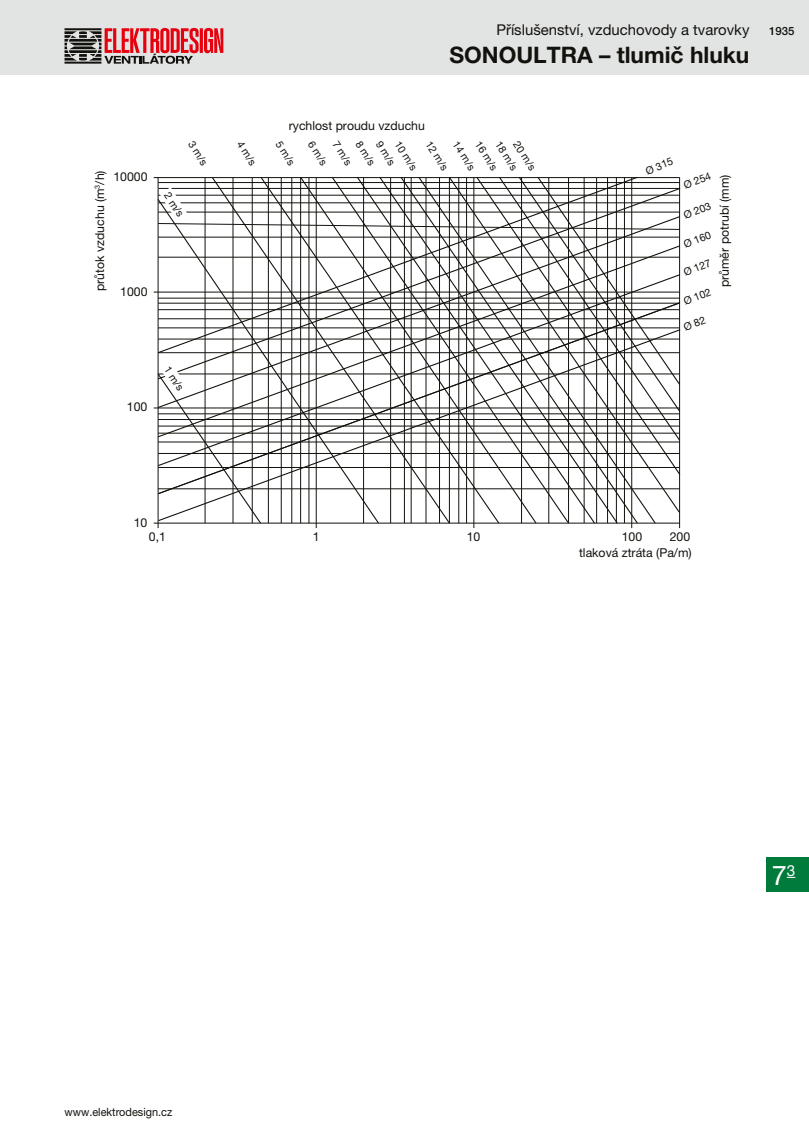
<style>
.page{position:relative;width:809px;height:1141px;background:#fff}
.page>*{position:absolute;margin:0;border:0;box-sizing:border-box;transform-origin:0 0}
.t1{font:27.12px "Helvetica Neue LT Pro";color:#fff}
.t2{font:700 22.75px "Helvetica Neue LT Pro";color:#12120d}
.t3{font:14.88px "Helvetica Neue LT Pro";color:#12120d}
.t4{font:12.25px "Helvetica Neue LT Pro";color:#12120d}
.t5{font:11.38px "Helvetica Neue LT Pro";color:#12120d;scale:.96 1}
.t6{font:500 11.38px "Helvetica Neue LT Pro";color:#12120d}
.t7{font:10.5px "Helvetica Neue LT Pro";color:#12120d}
</style>
<div class="page">
<div style="left:0;top:0;width:809px;height:74px;background:#e2e3e3"></div>
<div style="left:766px;top:858px;width:43px;height:34px;background:#007b3b"></div>
<svg style="left:64px;top:28px;width:159px;height:36px"></svg>
<hr style="left:158px;top:177px;width:1px;height:351px;background:#12120d">
<hr style="left:316px;top:177px;width:1px;height:351px;background:#12120d">
<hr style="left:473px;top:177px;width:1px;height:351px;background:#12120d">
<hr style="left:631px;top:177px;width:1px;height:351px;background:#12120d">
<hr style="left:679px;top:177px;width:1px;height:351px;background:#12120d">
<hr style="left:154px;top:523px;width:525px;height:1px;background:#12120d">
<hr style="left:154px;top:408px;width:525px;height:1px;background:#12120d">
<hr style="left:154px;top:292px;width:525px;height:1px;background:#12120d">
<hr style="left:154px;top:177px;width:525px;height:1px;background:#12120d">
<svg style="left:156px;top:177px;width:525px;height:348px"></svg>
<p class="t3" style="left:496px;top:21px;width:254px">Příslušenství, vzduchovody a tvarovky</p>
<p class="t6" style="left:769px;top:25px;width:27px">1935</p>
<h2 class="t2" style="left:449px;top:41px;width:301px">SONOULTRA – tlumič hluku</h2>
<p class="t4" style="left:92px;top:291px;width:122px;rotate:-90deg">průtok vzduchu (m<sup>3</sup>/h)</p>
<p class="t4" style="left:113px;top:169px;width:36px">10000</p>
<p class="t4" style="left:120px;top:285px;width:29px">1000</p>
<p class="t4" style="left:289px;top:118px;width:138px">rychlost proudu vzduchu</p>
<p class="t7" style="left:521px;top:139px;width:34px;rotate:57deg">20 m/s</p>
<p class="t7" style="left:196px;top:139px;width:28px;rotate:57deg">3 m/s</p>
<p class="t7" style="left:245px;top:139px;width:28px;rotate:57deg">4 m/s</p>
<p class="t7" style="left:283px;top:139px;width:28px;rotate:57deg">5 m/s</p>
<p class="t7" style="left:316px;top:139px;width:28px;rotate:57deg">6 m/s</p>
<p class="t7" style="left:340px;top:139px;width:28px;rotate:57deg">7 m/s</p>
<p class="t7" style="left:363px;top:139px;width:28px;rotate:57deg">8 m/s</p>
<p class="t7" style="left:383px;top:139px;width:28px;rotate:57deg">9 m/s</p>
<p class="t7" style="left:402px;top:139px;width:34px;rotate:57deg">10 m/s</p>
<p class="t7" style="left:433px;top:139px;width:34px;rotate:57deg">12 m/s</p>
<p class="t7" style="left:460px;top:139px;width:34px;rotate:57deg">14 m/s</p>
<p class="t7" style="left:483px;top:139px;width:34px;rotate:57deg">16 m/s</p>
<p class="t7" style="left:503px;top:139px;width:34px;rotate:57deg">18 m/s</p>
<p class="t7" style="left:172px;top:190px;width:28px;rotate:57deg">2 m/s</p>
<p class="t7" style="left:644px;top:165px;width:30px;rotate:-21deg">Ø 315</p>
<p class="t7" style="left:681px;top:180px;width:30px;rotate:-21deg">Ø 254</p>
<p class="t7" style="left:681px;top:209px;width:30px;rotate:-21deg">Ø 203</p>
<p class="t7" style="left:681px;top:239px;width:30px;rotate:-21deg">Ø 160</p>
<p class="t7" style="left:681px;top:267px;width:30px;rotate:-21deg">Ø 127</p>
<p class="t7" style="left:681px;top:296px;width:30px;rotate:-21deg">Ø 102</p>
<p class="t4" style="left:717px;top:287px;width:114px;rotate:-90deg">průměr potrubí (mm)</p>
<p class="t4" style="left:127px;top:400px;width:22px">100</p>
<p class="t7" style="left:172px;top:364px;width:28px;rotate:57deg">1 m/s</p>
<p class="t4" style="left:134px;top:515px;width:15px">10</p>
<p class="t4" style="left:149px;top:529px;width:19px">0,1</p>
<p class="t4" style="left:313px;top:529px;width:8px">1</p>
<p class="t4" style="left:466px;top:529px;width:15px">10</p>
<p class="t4" style="left:621px;top:529px;width:22px">100</p>
<p class="t4" style="left:669px;top:529px;width:22px">200</p>
<p class="t5" style="left:64px;top:1105px;width:114px">www.elektrodesign.cz</p>
<p class="t4" style="left:579px;top:546px;width:114px">tlaková ztráta (Pa/m)</p>
<h1 class="t1" style="left:771px;top:859px;width:25px">7<sup>3</sup></h1>
</div>
